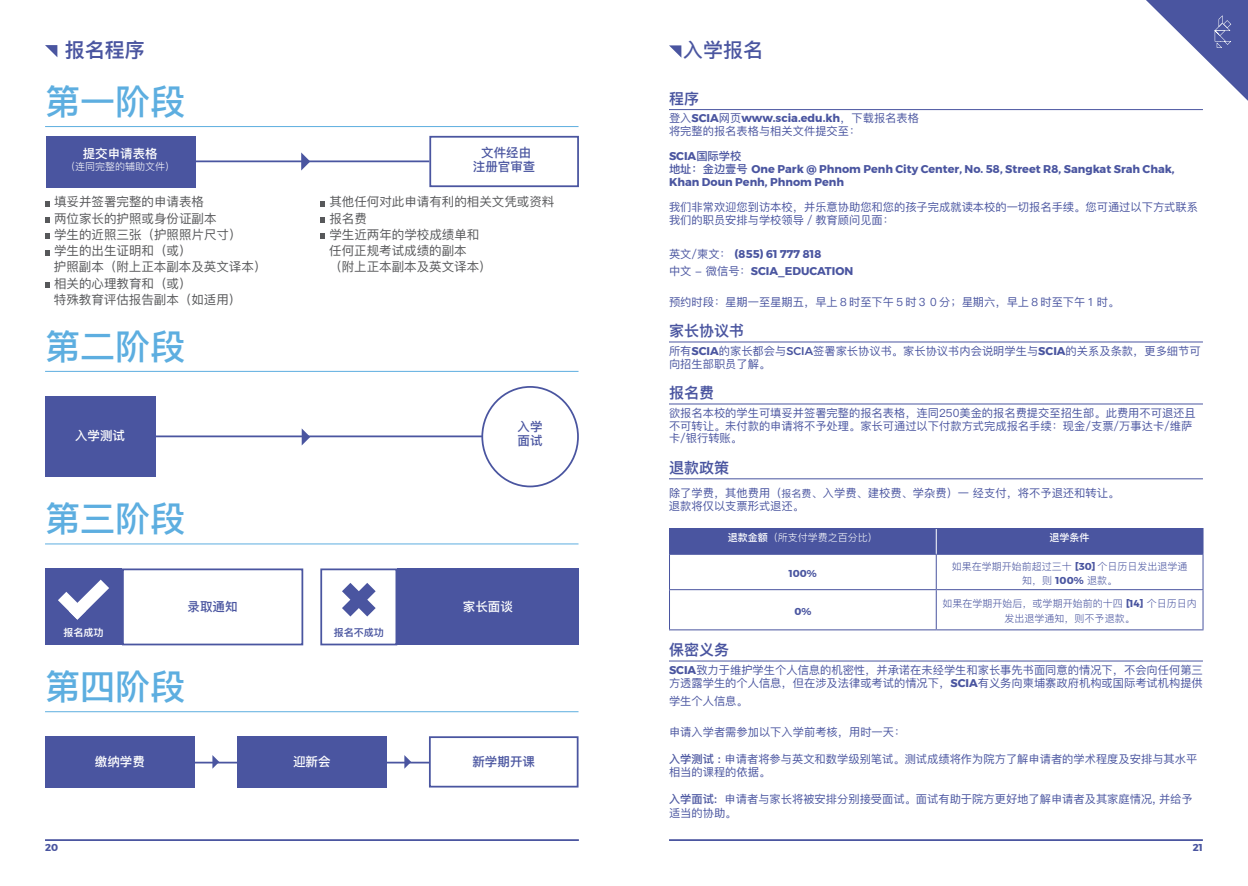
<style>
.page{position:relative;width:1248px;height:886px;background:#fff}
.page>*{position:absolute;margin:0;border:0;box-sizing:border-box;transform-origin:0 0}
.t1{font:35px "Ping Fang SC Bold";color:#5daee0}
.t2{font:20px "Ping Fang SC Heavy";color:#4a55a0}
.t3{font:20px "Ping Fang SC Bold";color:#4a55a0}
.t4{font:15px "Ping Fang SC Heavy";color:#4a55a0}
.t5{font:12.5px/16.2px "Ping Fang SC";color:#57585a}
.t6{font:12.5px/13.8px "Ping Fang SC Bold";color:#4a55a0;text-align:center}
.t7{font:12.5px "Ping Fang SC Bold";color:#fff}
.t8{font:11.25px/12.9px "Ping Fang SC";color:#4a55a0}
.t9{font:700 11.25px/12.9px "Montserrat";color:#4a55a0}
.t10{font:11.25px "Ping Fang SC Medium";color:#4a55a0}
.t11{font:300 10px/14.2px "Ping Fang SC";color:#4a55a0;text-align:center}
.t12{font:300 10px "Ping Fang SC";color:#fff}
.t13{font:700 10px "Montserrat";color:#4a55a0}
.t14{font:10px "Ping Fang SC Heavy";color:#4a55a0}
.t15{font:10px "Ping Fang SC Heavy";color:#fff}
.t16{font:10px "Ping Fang SC Bold";color:#fff}
.s1{font-family:"Montserrat";font-weight:700}
.s2{font-family:"Ping Fang SC Bold";font-weight:400}
.s3{font-family:"Ping Fang SC Medium";font-weight:400}
.s4{font-family:"Montserrat";font-weight:500}
.s5{font-size:10px}
.s6{font-family:"Ping Fang SC Bold"}
</style>
<div class="page">
<hr style="left:45px;top:839px;width:534px;height:2px;background:#4a55a0">
<svg style="left:45px;top:45px;width:12px;height:12px"></svg>
<svg style="left:45px;top:201px;width:5px;height:5px"></svg>
<svg style="left:45px;top:218px;width:5px;height:5px"></svg>
<svg style="left:45px;top:234px;width:5px;height:5px"></svg>
<svg style="left:45px;top:250px;width:5px;height:5px"></svg>
<svg style="left:45px;top:283px;width:5px;height:5px"></svg>
<svg style="left:320px;top:201px;width:5px;height:5px"></svg>
<svg style="left:320px;top:218px;width:5px;height:5px"></svg>
<svg style="left:320px;top:234px;width:5px;height:5px"></svg>
<hr style="left:45px;top:126px;width:533px;height:1px;background:#5daee0">
<div style="left:46px;top:136px;width:149px;height:51px;background:#4a55a0"></div>
<div style="left:429px;top:136px;width:150px;height:51px;background:#fff;border:2px solid #4a55a0"></div>
<svg style="left:301px;top:152px;width:9px;height:19px"></svg>
<hr style="left:195px;top:160px;width:234px;height:2px;background:#4a55a0">
<hr style="left:45px;top:371px;width:533px;height:1px;background:#5daee0">
<hr style="left:92px;top:435px;width:443px;height:2px;background:#4a55a0">
<svg style="left:302px;top:429px;width:8px;height:16px"></svg>
<div style="left:45px;top:396px;width:110px;height:81px;background:#4a55a0"></div>
<div style="left:482px;top:387px;width:96px;height:99px;background:#fff;border-radius:50%"></div>
<div style="left:481px;top:386px;width:98px;height:101px;border:2px solid #4a55a0;border-radius:50%"></div>
<hr style="left:45px;top:544px;width:533px;height:1px;background:#5daee0">
<div style="left:45px;top:568px;width:77px;height:77px;background:#4a55a0"></div>
<div style="left:320px;top:568px;width:77px;height:77px;background:#fff;border:2px solid #4a55a0"></div>
<div style="left:122px;top:568px;width:181px;height:77px;background:#fff;border:2px solid #4a55a0"></div>
<div style="left:397px;top:568px;width:181px;height:77px;background:#4a55a0"></div>
<svg style="left:58px;top:580px;width:51px;height:40px"></svg>
<svg style="left:342px;top:583px;width:33px;height:33px"></svg>
<hr style="left:45px;top:711px;width:533px;height:1px;background:#5daee0">
<hr style="left:119px;top:762px;width:395px;height:1px;background:#4a55a0">
<div style="left:45px;top:736px;width:150px;height:51px;background:#4a55a0"></div>
<div style="left:237px;top:736px;width:149px;height:51px;background:#4a55a0"></div>
<div style="left:429px;top:736px;width:149px;height:51px;background:#fff;border:2px solid #4a55a0"></div>
<svg style="left:404px;top:755px;width:7px;height:14px"></svg>
<svg style="left:212px;top:755px;width:7px;height:14px"></svg>
<hr style="left:669px;top:109px;width:533px;height:1px;background:#4a55a0">
<hr style="left:669px;top:342px;width:533px;height:1px;background:#4a55a0">
<hr style="left:669px;top:404px;width:533px;height:1px;background:#4a55a0">
<hr style="left:669px;top:479px;width:533px;height:1px;background:#4a55a0">
<hr style="left:669px;top:661px;width:533px;height:1px;background:#4a55a0">
<div style="left:669px;top:528px;width:267px;height:26px;background:#4a55a0"></div>
<div style="left:936px;top:528px;width:266px;height:26px;background:#4a55a0"></div>
<hr style="left:669px;top:555px;width:1px;height:34px;background:#4a55a0">
<hr style="left:669px;top:589px;width:267px;height:1px;background:#4a55a0">
<hr style="left:669px;top:590px;width:1px;height:39px;background:#4a55a0">
<hr style="left:936px;top:589px;width:267px;height:1px;background:#4a55a0">
<hr style="left:669px;top:629px;width:267px;height:1px;background:#4a55a0">
<hr style="left:935px;top:555px;width:1px;height:34px;background:#4a55a0">
<hr style="left:1202px;top:555px;width:1px;height:34px;background:#4a55a0">
<hr style="left:935px;top:590px;width:1px;height:39px;background:#4a55a0">
<hr style="left:1202px;top:590px;width:1px;height:39px;background:#4a55a0">
<hr style="left:936px;top:629px;width:267px;height:1px;background:#4a55a0">
<hr style="left:936px;top:528px;width:267px;height:1px;background:#4a55a0">
<svg style="left:1202px;top:529px;width:1px;height:25px"></svg>
<hr style="left:669px;top:554px;width:267px;height:1px;background:#4a55a0">
<hr style="left:936px;top:554px;width:267px;height:1px;background:#4a55a0">
<svg style="left:935px;top:529px;width:1px;height:25px"></svg>
<hr style="left:669px;top:839px;width:533px;height:2px;background:#4a55a0">
<svg style="left:669px;top:45px;width:12px;height:12px"></svg>
<svg style="left:1146px;top:0;width:101px;height:100px"></svg>
<p class="t2" style="left:65px;top:38px;width:81px">报名程序</p>
<p class="t1" style="left:45px;top:81px;width:141px">第一阶段</p>
<p class="t7" style="left:83px;top:146px;width:76px">提交申请表格</p>
<p class="t12" style="left:65px;top:161px;width:112px">（连同完整的辅助文件）</p>
<p class="t5" style="left:54px;top:194px;width:151px">填妥并签署完整的申请表格</p>
<p class="t5" style="left:54px;top:210px;width:164px">两位家长的护照或身份证副本</p>
<p class="t5" style="left:54px;top:226px;width:189px">学生的近照三张（护照照片尺寸）</p>
<p class="t5" style="left:54px;top:243px;width:139px">学生的出生证明和（或）</p>
<p class="t5" style="left:54px;top:259px;width:214px">护照副本（附上正本副本及英文译本）</p>
<p class="t5" style="left:54px;top:275px;width:139px">相关的心理教育和（或）</p>
<p class="t5" style="left:54px;top:291px;width:189px">特殊教育评估报告副本（如适用）</p>
<p class="t1" style="left:45px;top:325px;width:141px">第二阶段</p>
<p class="t6" style="left:473px;top:146px;width:64px">文件经由注册官审查</p>
<p class="t5" style="left:329px;top:194px;width:227px">其他任何对此申请有利的相关文凭或资料</p>
<p class="t5" style="left:329px;top:210px;width:39px">报名费</p>
<p class="t5" style="left:329px;top:226px;width:152px">学生近两年的学校成绩单和</p>
<p class="t5" style="left:329px;top:243px;width:164px">任何正规考试成绩的副本<br>（附上正本副本及英文译本）</p>
<p class="t7" style="left:75px;top:428px;width:52px">入学测试</p>
<p class="t6" style="left:517px;top:420px;width:26px;text-align:left">入学面试</p>
<p class="t1" style="left:45px;top:498px;width:142px">第三阶段</p>
<p class="t15" style="left:63px;top:626px;width:41px">报名成功</p>
<p class="t6" style="left:188px;top:599px;width:51px">录取通知</p>
<p class="t7" style="left:463px;top:599px;width:51px">家长面谈</p>
<p class="t14" style="left:334px;top:626px;width:51px">报名不成功</p>
<p class="t1" style="left:45px;top:666px;width:142px">第四阶段</p>
<p class="t13" style="left:45px;top:839px;width:15px">20</p>
<p class="t7" style="left:95px;top:754px;width:51px">缴纳学费</p>
<p class="t7" style="left:293px;top:754px;width:39px">迎新会</p>
<p class="t6" style="left:472px;top:754px;width:64px">新学期开课</p>
<p class="t3" style="left:683px;top:38px;width:81px">入学报名</p>
<p class="t4" style="left:669px;top:90px;width:31px">程序</p>
<p class="t8" style="left:669px;top:112px;width:251px">登入<span class="s1">SCIA</span>网页<span class="s1">www.scia.edu.kh</span>，下载报名表格将完整的报名表格与相关文件提交至：</p>
<p class="t9" style="left:669px;top:150px;width:507px">SCIA<span class="s2">国际学校<br>地址：金边壹号</span> One Park @ Phnom Penh City Center, No. 58, Street R8, Sangkat Srah Chak,<br>Khan Doun Penh, Phnom Penh</p>
<p class="t8" style="left:669px;top:200px;width:530px">我们非常欢迎您到访本校，并乐意协助您和您的孩子完成就读本校的一切报名手续。您可通过以下方式联系我们的职员安排与学校领导／教育顾问见面：</p>
<p class="t9" style="left:669px;top:247px;width:154px"><span class="s3">英文/柬文：</span> (855) 61 777 818</p>
<p class="t9" style="left:669px;top:265px;width:186px"><span class="s3">中文 - 微信号：</span>SCIA_EDUCATION</p>
<p class="t8" style="left:669px;top:295px;width:451px">预约时段：星期一至星期五，早上８时至下午５时３０分；星期六，早上８时至下午１时。</p>
<p class="t4" style="left:669px;top:322px;width:76px">家长协议书</p>
<p class="t8" style="left:669px;top:344px;width:533px">所有<span class="s1">SCIA</span>的家长都会与<span class="s4">SCIA</span>签署家长协议书。家长协议书内会说明学生与<span class="s1">SCIA</span>的关系及条款，更多细节可向招生部职员了解。</p>
<p class="t4" style="left:669px;top:384px;width:46px">报名费</p>
<p class="t8" style="left:669px;top:406px;width:528px">欲报名本校的学生可填妥并签署完整的报名表格，连同250美金的报名费提交至招生部。此费用不可退还且不可转让。未付款的申请将不予处理。家长可通过以下付款方式完成报名手续：现金/支票/万事达卡/维萨卡/银行转账。</p>
<p class="t4" style="left:669px;top:459px;width:61px">退款政策</p>
<p class="t8" style="left:669px;top:487px;width:451px">除了学费，其他费用（<span class="s5">报名费</span>、入学费、建校费、学杂费）一 经支付，将不予退还和转让。退款将仅以支票形式退还。</p>
<p class="t12" style="left:727px;top:532px;width:151px"><span class="s2">退款金额</span>（所支付学费之百分比）</p>
<p class="t16" style="left:1049px;top:532px;width:41px">退学条件</p>
<p class="t13" style="left:788px;top:565px;width:30px">100%</p>
<p class="t11" style="left:951px;top:559px;width:237px">如果在学期开始前超过三十 <span class="s1">[30]</span> 个日历日发出退学通知，则 <span class="s1">100%</span> 退款。</p>
<p class="t13" style="left:794px;top:603px;width:18px">0%</p>
<p class="t11" style="left:942px;top:597px;width:255px">如果在学期开始后，或学期开始前的十四 <span class="s1">[14]</span> 个日历日内发出退学通知，则不予退款。</p>
<p class="t4" style="left:669px;top:641px;width:61px">保密义务</p>
<p class="t8" style="left:669px;top:663px;width:535px"><span class="s1">SCIA</span>致力于维护学生个人信息的机密性，并承诺在未经学生和家长事先书面同意的情况下，不会向任何第三方透露学生的个人信息，但在涉及法律或考试的情况下，<span class="s1">SCIA</span>有义务向柬埔寨政府机构或国际考试机构提供</p>
<p class="t8" style="left:669px;top:695px;width:80px">学生个人信息。</p>
<p class="t10" style="left:669px;top:725px;width:238px">申请入学者需参加以下入学前考核，用时一天：</p>
<p class="t8" style="left:669px;top:752px;width:530px;line-height:13.5px"><span class="s6">入学测试 :</span> 申请者将参与英文和数学级别笔试。测试成绩将作为院方了解申请者的学术程度及安排与其水平相当的课程的依据。</p>
<p class="t8" style="left:669px;top:793px;width:525px;line-height:13.5px"><span class="s6">入学面试:</span> 申请者与家长将被安排分别接受面试。面试有助于院方更好地了解申请者及其家庭情况, 并给予适当的协助。</p>
<p class="t13" style="left:1192px;top:839px;width:12px">21</p>
</div>
